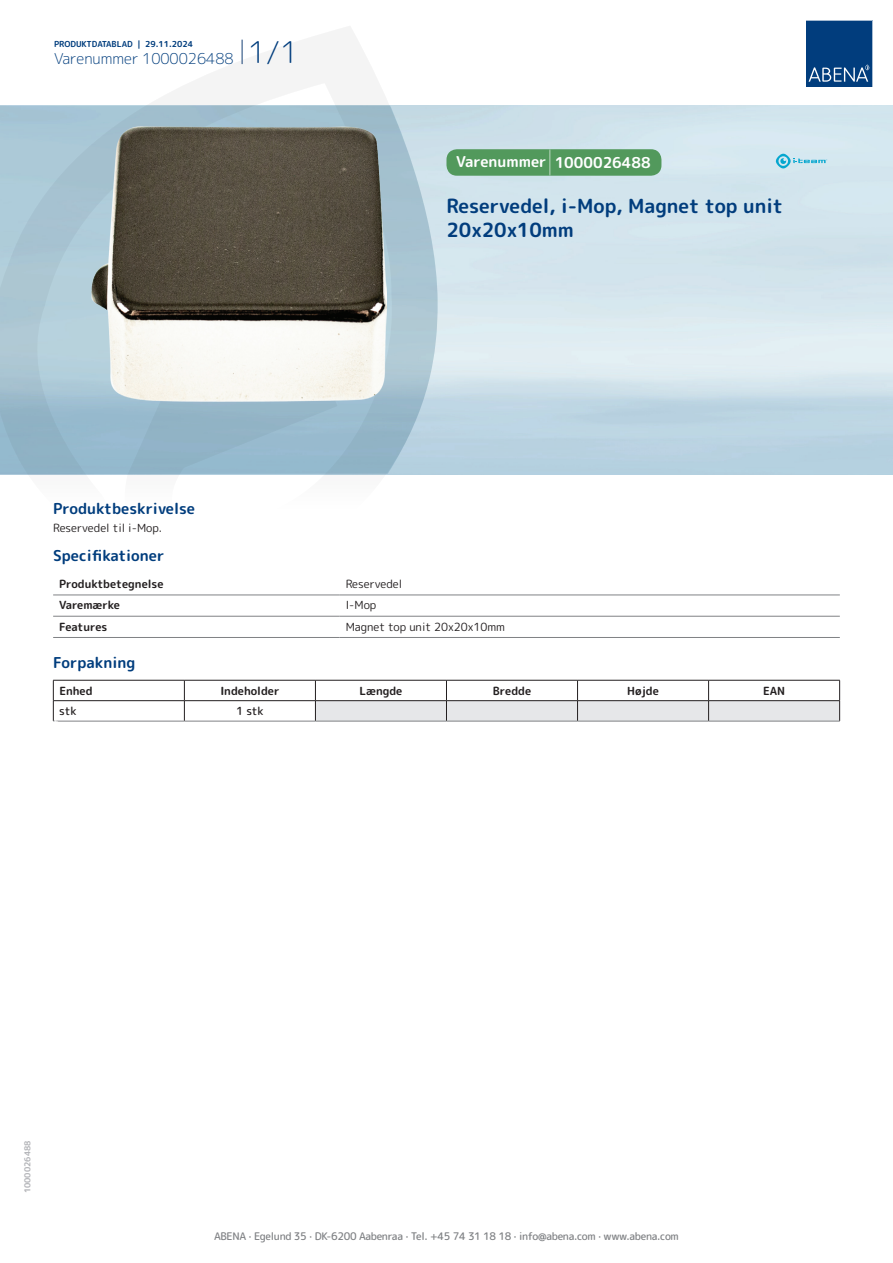
<style>
.page{position:relative;width:893px;height:1263px;background:#fff}
.page>*{position:absolute;margin:0;border:0;box-sizing:border-box;transform-origin:0 0}
.t1{font:700 19.5px/24px "Rounded Mplus 1 c";color:#013d7d}
.t2{font:700 15px "Rounded Mplus 1 c";color:#013d7d}
.t3{font:300 15px "Rounded Mplus 1 c";color:#013d7d}
.t4{font:700 15px "Rounded Mplus 1 c";color:#fff}
.t5{font:700 11.25px "Rounded Mplus 1 c";color:#231f20}
.t6{font:11.25px "Rounded Mplus 1 c";color:#231f20}
.t7{font:500 11.25px "Rounded Mplus 1 c";letter-spacing:-.01em;color:#231f20}
.t8{font:500 10.5px "Rounded Mplus 1 c";letter-spacing:-.03em;color:#808285}
.t9{font:700 10.5px "Rounded Mplus 1 c";color:#fff}
.t10{font:700 8.25px "Rounded Mplus 1 c";color:#013d7d}
.t11{font:700 8.25px "Rounded Mplus 1 c";color:#b2b3b7}
.s1{font-size:30px}
.s2{font-size:25.5px}
</style>
<div class="page">
<svg style="left:0;top:26px;width:439px;height:569px"></svg>
<svg style="left:0;top:106px;width:438px;height:368px;background:#a3c2d1"></svg>
<svg style="left:242px;top:40px;width:1px;height:24px"></svg>
<svg style="left:806px;top:20px;width:67px;height:67px;background:#144b86"></svg>
<img style="left:91px;top:127px;width:296px;height:275px">
<hr style="left:53px;top:595px;width:287px;height:1px;background:#808285">
<hr style="left:340px;top:595px;width:500px;height:1px;background:#808285">
<hr style="left:53px;top:616px;width:287px;height:1px;background:#808285">
<hr style="left:340px;top:616px;width:500px;height:1px;background:#808285">
<hr style="left:53px;top:637px;width:287px;height:1px;background:#808285">
<hr style="left:340px;top:637px;width:500px;height:1px;background:#808285">
<hr style="left:53px;top:680px;width:131px;height:1px;background:#231f20">
<hr style="left:184px;top:680px;width:131px;height:1px;background:#231f20">
<hr style="left:53px;top:700px;width:131px;height:1px;background:#231f20">
<svg style="left:53px;top:680px;width:1px;height:41px"></svg>
<hr style="left:184px;top:700px;width:131px;height:1px;background:#231f20">
<svg style="left:184px;top:680px;width:1px;height:41px"></svg>
<svg style="left:315px;top:680px;width:525px;height:41px"></svg>
<hr style="left:53px;top:721px;width:131px;height:1px;background:#808285">
<hr style="left:184px;top:721px;width:131px;height:1px;background:#808285">
<hr style="left:315px;top:721px;width:131px;height:1px;background:#808285">
<hr style="left:446px;top:721px;width:131px;height:1px;background:#808285">
<hr style="left:577px;top:721px;width:132px;height:1px;background:#808285">
<hr style="left:709px;top:721px;width:131px;height:1px;background:#808285">
<div style="left:446px;top:149px;width:215px;height:27px;background:#52995c;border-radius:10px"></div>
<svg style="left:776px;top:154px;width:51px;height:14px"></svg>
<p class="t10" style="left:54px;top:38px;width:141px">PRODUKTDATABLAD | 29.11.2024</p>
<h2 class="t3" style="left:54px;top:48px;width:246px">Varenummer 1000026488 <span class="s1">1/1</span></h2>
<h2 class="t4" style="left:456px;top:152px;width:196px">Varenummer <span class="s2">|</span> 1000026488</h2>
<h1 class="t1" style="left:446px;top:194px;width:338px">Reservedel, i-Mop, Magnet top unit<br>20x20x10mm</h1>
<h2 class="t2" style="left:53px;top:498px;width:143px">Produktbeskrivelse</h2>
<p class="t6" style="left:53px;top:520px;width:110px">Reservedel til i-Mop.</p>
<h2 class="t2" style="left:53px;top:545px;width:113px">Specifikationer</h2>
<p class="t5" style="left:59px;top:576px;width:106px">Produktbetegnelse</p>
<p class="t6" style="left:346px;top:576px;width:58px">Reservedel</p>
<p class="t5" style="left:59px;top:597px;width:62px">Varemærke</p>
<p class="t6" style="left:346px;top:597px;width:32px">I-Mop</p>
<p class="t5" style="left:59px;top:618px;width:50px">Features</p>
<p class="t6" style="left:346px;top:618px;width:161px">Magnet top unit 20x20x10mm</p>
<h2 class="t2" style="left:53px;top:651px;width:84px">Forpakning</h2>
<p class="t5" style="left:59px;top:682px;width:35px">Enhed</p>
<p class="t5" style="left:220px;top:682px;width:61px">Indeholder</p>
<p class="t5" style="left:359px;top:682px;width:44px">Længde</p>
<p class="t5" style="left:493px;top:682px;width:40px">Bredde</p>
<p class="t5" style="left:627px;top:682px;width:33px">Højde</p>
<p class="t5" style="left:763px;top:682px;width:24px">EAN</p>
<p class="t7" style="left:59px;top:703px;width:19px">stk</p>
<p class="t7" style="left:236px;top:703px;width:29px">1 stk</p>
<p class="t9" style="left:53px;top:716px;width:7px">*</p>
<p class="t11" style="left:22px;top:1193px;width:54px;rotate:-90deg">1000026488</p>
<p class="t8" style="left:214px;top:1229px;width:466px">ABENA · Egelund 35 · DK-6200 Aabenraa · Tel. +45 74 31 18 18 · info@abena.com · www.abena.com</p>
</div>
